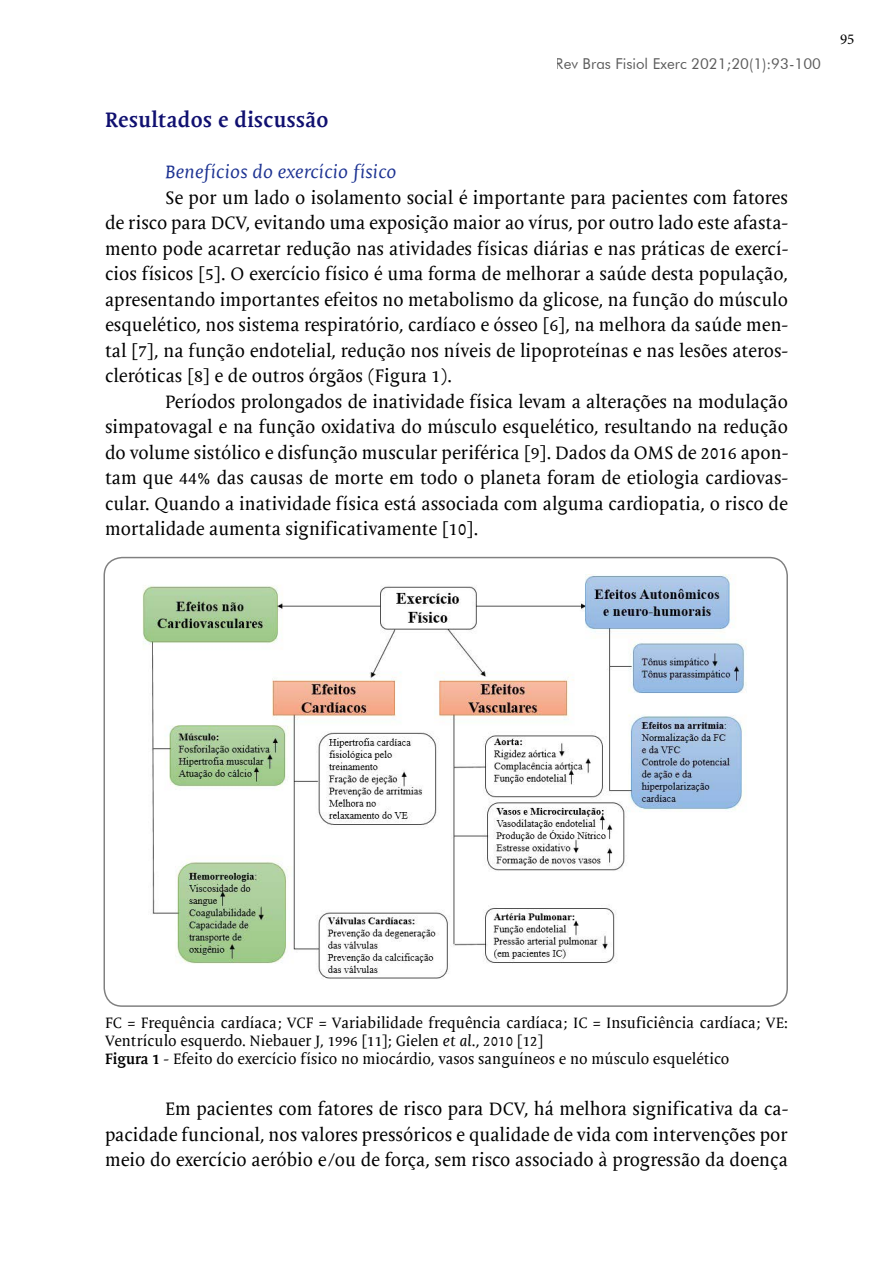
<style>
.page{position:relative;width:893px;height:1263px;background:#fff}
.page>*{position:absolute;margin:0;border:0;box-sizing:border-box;transform-origin:0 0}
.t1{font:700 21px "Mantika Book W01";letter-spacing:.02em;color:#101070}
.t2{font:18px/25.5px "Mantika Book W01";color:#000;text-align:justify}
.t3{font:italic 18px "Mantika Book W01";color:#1c3292}
.t4{font:15px/18px "Mantika Book W01";color:#000}
.t5{font:15px "Futura BT";color:#000}
.t6{font:15px "Minion Pro";color:#000}
.s1{font-style:italic}
.s2{font-weight:700}
</style>
<div class="page">
<img style="left:142px;top:575px;width:605px;height:404px">
<div style="left:104px;top:557px;width:684px;height:450px;border:2px solid #000;border-radius:18px"></div>
<p class="t5" style="left:556px;top:55px;width:267px">Rev Bras Fisiol Exerc 2021;20(1):93-100</p>
<p class="t1" style="left:105px;top:107px;width:225px">Resultados e discussão</p>
<p class="t3" style="left:165px;top:161px;width:233px">Benefícios do exercício físico</p>
<p class="t2" style="left:105px;top:185px;width:685px;text-indent:60px">Se por um lado o isolamento social é importante para pacientes com fatores de risco para DCV, evitando uma exposição maior ao vírus, por outro lado este afasta&shy;mento pode acarretar redução nas atividades físicas diárias e nas práticas de exercí&shy;cios físicos [5]. O exercício físico é uma forma de melhorar a saúde desta população, apresentando importantes efeitos no metabolismo da glicose, na função do músculo esquelético, nos sistema respiratório, cardíaco e ósseo [6], na melhora da saúde men&shy;tal [7], na função endotelial, redução nos níveis de lipoproteínas e nas lesões ateros&shy;cleróticas [8] e de outros órgãos (Figura 1).</p>
<p class="t2" style="left:105px;top:389px;width:685px;text-indent:60px">Períodos prolongados de inatividade física levam a alterações na modulação simpatovagal e na função oxidativa do músculo esquelético, resultando na redução do volume sistólico e disfunção muscular periférica [9]. Dados da OMS de 2016 apon&shy;tam que 44% das causas de morte em todo o planeta foram de etiologia cardiovas&shy;cular. Quando a inatividade física está associada com alguma cardiopatia, o risco de mortalidade aumenta significativamente [10].</p>
<p class="t6" style="left:840px;top:29px;width:16px">95</p>
<p class="t4" style="left:105px;top:1014px;width:684px">FC = Frequência cardíaca; VCF = Variabilidade frequência cardíaca; IC = Insuficiência cardíaca; VE:<br>Ventrículo esquerdo. Niebauer J, 1996 [11]; Gielen <span class="s1">et al</span>., 2010 [12]<br><span class="s2">Figura 1</span> - Efeito do exercício físico no miocárdio, vasos sanguíneos e no músculo esquelético</p>
<p class="t2" style="left:105px;top:1096px;width:685px;text-indent:60px">Em pacientes com fatores de risco para DCV, há melhora significativa da ca&shy;pacidade funcional, nos valores pressóricos e qualidade de vida com intervenções por meio do exercício aeróbio e/ou de força, sem risco associado à progressão da doença</p>
</div>
